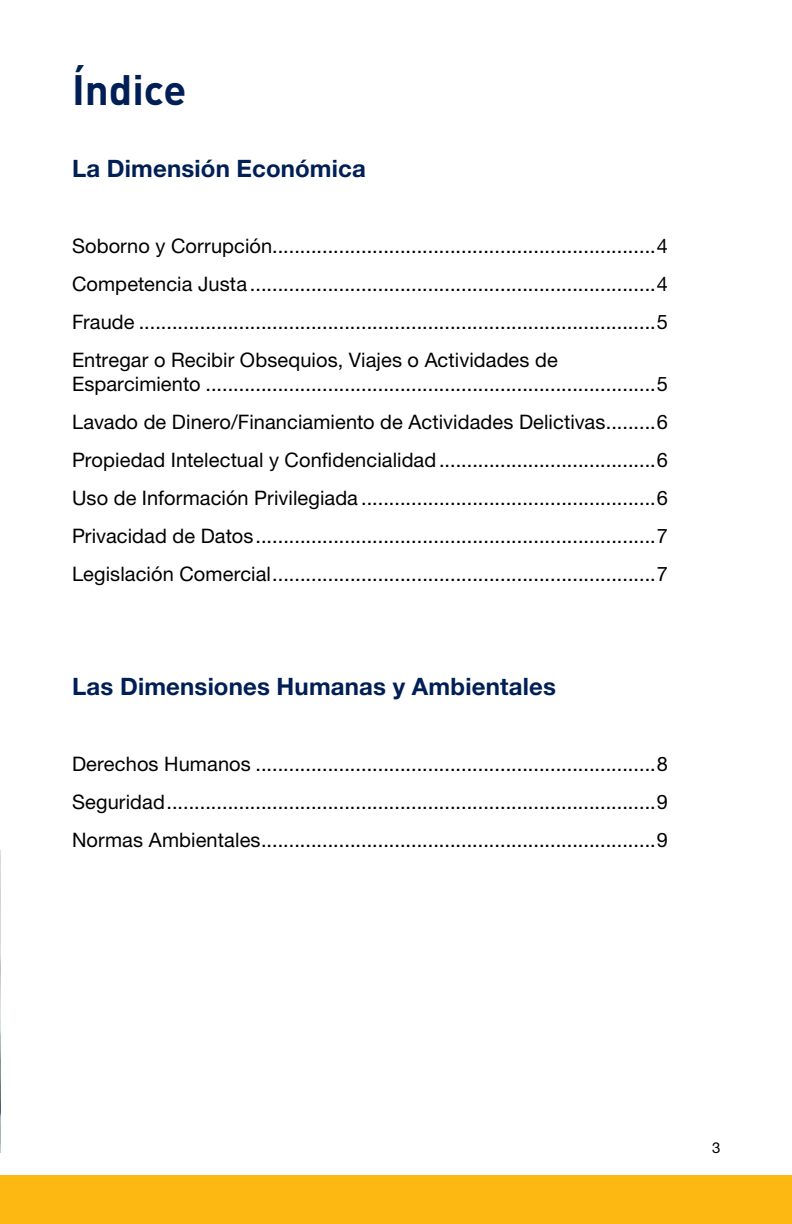
<style>
.page{position:relative;width:792px;height:1224px;background:#fff}
.page>*{position:absolute;margin:0;border:0;box-sizing:border-box;transform-origin:0 0}
.t1{font:700 42px "DINOT";color:#001f56}
.t2{font:700 24px "Helvetica Neue LT Std";letter-spacing:.005em;color:#001f56}
.t3{font:20px/38px "Helvetica Neue LT Std";letter-spacing:.005em;color:#000;text-align:justify}
.t4{font:15px "Helvetica Neue LT Std";color:#000}
</style>
<div class="page">
<div style="left:0;top:1175px;width:792px;height:49px;background:#fdb812"></div>
<img style="left:0;top:851px;width:1px;height:302px">
<h1 class="t1" style="left:72px;top:61px;width:116px">Índice</h1>
<p class="t2" style="left:72px;top:154px;width:295px">La Dimensión Económica</p>
<p class="t3" style="left:72px;top:227px;width:597px">Soborno y Corrupción.....................................................................4<br>Competencia Justa .........................................................................4<br>Fraude .............................................................................................5<br>Entregar o Recibir Obsequios, Viajes o Actividades de</p>
<p class="t3" style="left:72px;top:365px;width:598px">Esparcimiento .................................................................................5<br>Lavado de Dinero/Financiamiento de Actividades Delictivas.........6<br>Propiedad Intelectual y Confidencialidad.......................................6<br>Uso de Información Privilegiada .....................................................6<br>Privacidad de Datos........................................................................7<br>Legislación Comercial.....................................................................7</p>
<p class="t2" style="left:72px;top:672px;width:485px">Las Dimensiones Humanas y Ambientales</p>
<p class="t3" style="left:72px;top:745px;width:597px">Derechos Humanos ........................................................................8<br>Seguridad........................................................................................9<br>Normas Ambientales.......................................................................9</p>
<p class="t4" style="left:712px;top:1139px;width:10px">3</p>
</div>
